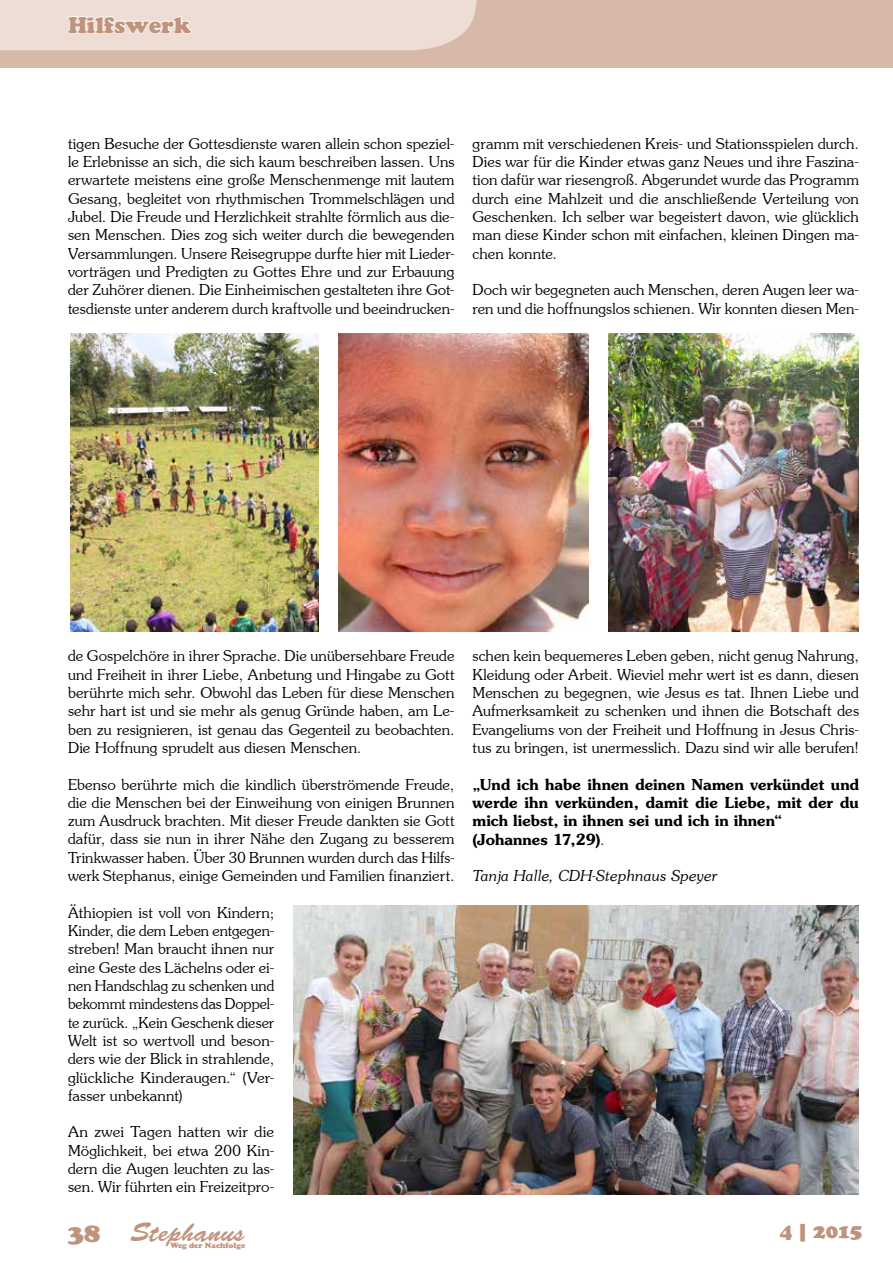
<style>
.page{position:relative;width:893px;height:1263px;background:#fff}
.page>*{position:absolute;margin:0;border:0;box-sizing:border-box;transform-origin:0 0}
.t1{font:27px "Banff Plain";letter-spacing:.02em;color:#c0937d}
.t2{font:25.5px "Cooper Black Std";color:#c0937d}
.t3{font:22.5px "Cooper Black Std";color:#c0937d}
.t4{font:900 21px "Cooper";color:#c0937d}
.t5{font:15px/18.3px "Southern Plain";letter-spacing:.005em;color:#000;text-align:justify}
.t6{font:700 15px/18.3px "Southern";letter-spacing:.005em;color:#000}
.t7{font:italic 15px "Southern";letter-spacing:-.005em;color:#000}
.t8{font:7.5px "Cooper Black Std";color:#c0937d}
.s1{font-family:"Southern Plain";font-weight:400}
</style>
<div class="page">
<div style="left:0;top:0;width:892px;height:68px;background:#d8b8a8"></div>
<svg style="left:0;top:0;width:477px;height:51px;background:#ecdcd3"></svg>
<img style="left:608px;top:334px;width:251px;height:297px">
<img style="left:338px;top:334px;width:251px;height:297px">
<img style="left:70px;top:334px;width:249px;height:297px">
<img style="left:293px;top:906px;width:566px;height:289px">
<h3 class="t3" style="left:68px;top:11px;width:125px">Hilfswerk</h3>
<p class="t5" style="left:68px;top:134px;width:388px">tigen Besuche der Gottesdienste waren allein schon speziel&shy;le Erlebnisse an sich, die sich kaum beschreiben lassen. Uns erwartete meistens eine große Menschenmenge mit lautem Gesang, begleitet von rhythmischen Trommelschlägen und Jubel. Die Freude und Herzlichkeit strahlte förmlich aus die&shy;sen Menschen. Dies zog sich weiter durch die bewegenden Versammlungen. Unsere Reisegruppe durfte hier mit Lieder&shy;vorträgen und Predigten zu Gottes Ehre und zur Erbauung der Zuhörer dienen. Die Einheimischen gestalteten ihre Got&shy;tesdienste unter anderem durch kraftvolle und beeindrucken-</p>
<p class="t5" style="left:472px;top:134px;width:388px">gramm mit verschiedenen Kreis- und Stationsspielen durch.<br>Dies war für die Kinder etwas ganz Neues und ihre Faszina&shy;tion dafür war riesengroß. Abgerundet wurde das Programm durch eine Mahlzeit und die anschließende Verteilung von Geschenken. Ich selber war begeistert davon, wie glücklich man diese Kinder schon mit einfachen, kleinen Dingen ma&shy;chen konnte.</p>
<p class="t5" style="left:472px;top:280px;width:388px">Doch wir begegneten auch Menschen, deren Augen leer wa&shy;ren und die hoffnungslos schienen. Wir konnten diesen Men-</p>
<p class="t5" style="left:68px;top:646px;width:388px">de Gospelchöre in ihrer Sprache. Die unübersehbare Freude und Freiheit in ihrer Liebe, Anbetung und Hingabe zu Gott berührte mich sehr. Obwohl das Leben für diese Menschen sehr hart ist und sie mehr als genug Gründe haben, am Le&shy;ben zu resignieren, ist genau das Gegenteil zu beobachten.<br>Die Hoffnung sprudelt aus diesen Menschen.</p>
<p class="t5" style="left:68px;top:775px;width:388px">Ebenso berührte mich die kindlich überströmende Freude, die die Menschen bei der Einweihung von einigen Brunnen zum Ausdruck brachten. Mit dieser Freude dankten sie Gott dafür, dass sie nun in ihrer Nähe den Zugang zu besserem Trinkwasser haben. Über 30 Brunnen wurden durch das Hilfs&shy;werk Stephanus, einige Gemeinden und Familien finanziert.</p>
<p class="t5" style="left:68px;top:903px;width:208px">Äthiopien ist voll von Kindern; Kinder, die dem Leben entgegen&shy;streben! Man braucht ihnen nur eine Geste des Lächelns oder ei&shy;nen Handschlag zu schenken und bekommt mindestens das Doppel&shy;te zurück. „Kein Geschenk dieser Welt ist so wertvoll und beson&shy;ders wie der Blick in strahlende, glückliche Kinderaugen.“ (Ver&shy;fasser unbekannt)</p>
<p class="t5" style="left:68px;top:1122px;width:208px">An zwei Tagen hatten wir die Möglichkeit, bei etwa 200 Kin&shy;dern die Augen leuchten zu las&shy;sen. Wir führten ein Freizeitpro-</p>
<p class="t5" style="left:472px;top:646px;width:388px">schen kein bequemeres Leben geben, nicht genug Nahrung, Kleidung oder Arbeit. Wieviel mehr wert ist es dann, diesen Menschen zu begegnen, wie Jesus es tat. Ihnen Liebe und Aufmerksamkeit zu schenken und ihnen die Botschaft des Evangeliums von der Freiheit und Hoffnung in Jesus Chris&shy;tus zu bringen, ist unermesslich. Dazu sind wir alle berufen!</p>
<p class="t6" style="left:472px;top:775px;width:388px">„Und ich habe ihnen deinen Namen verkündet und werde ihn verkünden, damit die Liebe, mit der du mich liebst, in ihnen sei und ich in ihnen“ (Johannes 17,29)<span class="s1">.</span></p>
<p class="t7" style="left:472px;top:867px;width:247px">Tanja Halle, CDH-Stephnaus Speyer</p>
<h2 class="t2" style="left:68px;top:1218px;width:34px">38</h2>
<h1 class="t1" style="left:130px;top:1217px;width:116px">Stephanus</h1>
<h3 class="t4" style="left:780px;top:1218px;width:84px">4 | 2015</h3>
<p class="t8" style="left:170px;top:1241px;width:76px">Weg der Nachfolge</p>
</div>
